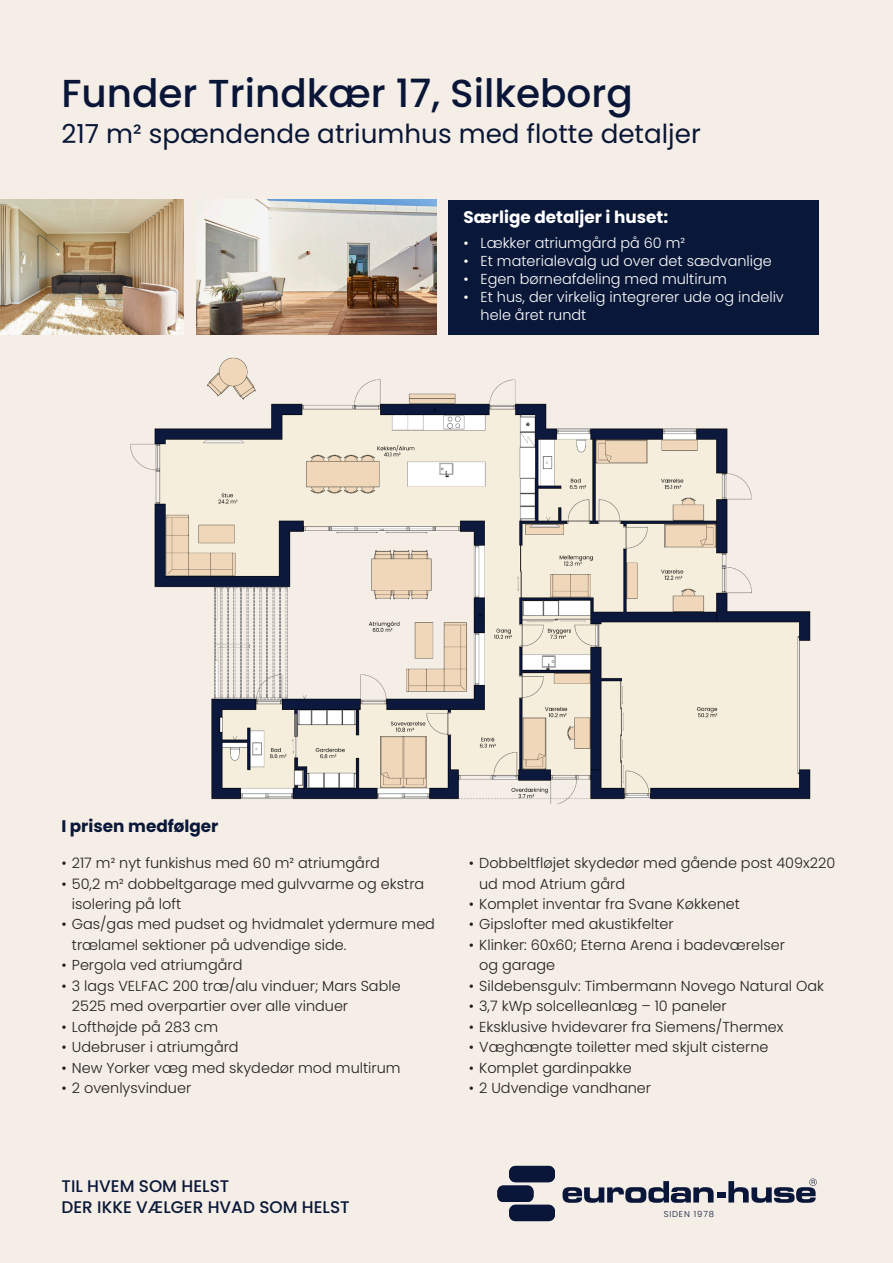
<style>
.page{position:relative;width:893px;height:1263px;background:#f5eee6}
.page>*{position:absolute;margin:0;border:0;box-sizing:border-box;transform-origin:0 0}
.t1{font:500 39px "Poppins";color:#0a1637}
.t2{font:26.25px "Poppins";color:#0a1637}
.t3{font:500 16.8px "Poppins";color:#091738}
.t4{font:700 16.8px "Poppins";color:#fff}
.t5{font:700 16.8px "Poppins";color:#091738}
.t6{font:300 14.4px/20.4px "Poppins";color:#231f20}
.t7{font:300 14.4px/18px "Poppins";color:#fff}
.t8{font:300 8.4px "Poppins";letter-spacing:.1em;color:#091639}
.s1{color:#091738}
</style>
<div class="page">
<img style="left:0;top:200px;width:183px;height:134px">
<div style="left:449px;top:200px;width:370px;height:134px;background:#091738"></div>
<img style="left:197px;top:200px;width:239px;height:134px">
<svg style="left:563px;top:1181px;width:151px;height:22px"></svg>
<div style="left:717px;top:1192px;width:8px;height:6px;background:#091639"></div>
<svg style="left:497px;top:1166px;width:58px;height:55px"></svg>
<svg style="left:728px;top:1178px;width:89px;height:25px"></svg>
<img style="left:130px;top:357px;width:681px;height:447px">
<p class="t1" style="left:61px;top:71px;width:573px">Funder Trindkær 17, Silkeborg</p>
<p class="t2" style="left:61px;top:118px;width:641px">217 m<span class="s1">²</span> spændende atriumhus med flotte detaljer</p>
<p class="t4" style="left:464px;top:207px;width:206px">Særlige detaljer i huset:</p>
<p class="t7" style="left:464px;top:234px;width:223px">• Lækker atriumgård på 60 m²</p>
<p class="t7" style="left:464px;top:252px;width:310px">• Et materialevalg ud over det sædvanlige</p>
<p class="t7" style="left:464px;top:270px;width:265px">• Egen børneafdeling med multirum</p>
<p class="t7" style="left:481px;top:288px;width:305px;text-indent:-17px">• Et hus, der virkelig integrerer ude og indeliv hele året rundt</p>
<p class="t5" style="left:61px;top:816px;width:159px">I prisen medfølger</p>
<p class="t6" style="left:61px;top:853px;width:320px">• 217 m² nyt funkishus med 60 m² atriumgård</p>
<p class="t6" style="left:72px;top:873px;width:354px;text-indent:-11px">• 50,2 m² dobbeltgarage med gulvvarme og ekstra isolering på loft</p>
<p class="t6" style="left:72px;top:914px;width:365px;text-indent:-11px">• Gas/gas med pudset og hvidmalet ydermure med trælamel sektioner på udvendige side.</p>
<p class="t6" style="left:61px;top:955px;width:183px">• Pergola ved atriumgård</p>
<p class="t6" style="left:61px;top:976px;width:341px">• 3 lags VELFAC 200 træ/alu vinduer; Mars Sable</p>
<p class="t6" style="left:72px;top:996px;width:278px">2525 med overpartier over alle vinduer</p>
<p class="t6" style="left:61px;top:1016px;width:158px">• Lofthøjde på 283 cm</p>
<p class="t6" style="left:61px;top:1037px;width:179px">• Udebruser i atriumgård</p>
<p class="t6" style="left:61px;top:1057px;width:341px">• New Yorker væg med skydedør mod multirum</p>
<p class="t6" style="left:61px;top:1078px;width:131px">• 2 ovenlysvinduer</p>
<p class="t3" style="left:62px;top:1177px;width:169px">TIL HVEM SOM HELST</p>
<p class="t3" style="left:62px;top:1197px;width:290px">DER IKKE VÆLGER HVAD SOM HELST</p>
<p class="t6" style="left:479px;top:853px;width:358px;text-indent:-11px">• Dobbeltfløjet skydedør med gående post 409x220 ud mod Atrium gård</p>
<p class="t6" style="left:469px;top:894px;width:273px">• Komplet inventar fra Svane Køkkenet</p>
<p class="t6" style="left:469px;top:914px;width:206px">• Gipslofter med akustikfelter</p>
<p class="t6" style="left:479px;top:935px;width:307px;text-indent:-11px">• Klinker: 60x60; Eterna Arena i badeværelser og garage</p>
<p class="t6" style="left:469px;top:976px;width:357px">• Sildebensgulv: Timbermann Novego Natural Oak</p>
<p class="t6" style="left:469px;top:996px;width:260px">• 3,7 kWp solcelleanlæg – 10 paneler</p>
<p class="t6" style="left:469px;top:1016px;width:316px">• Eksklusive hvidevarer fra Siemens/Thermex</p>
<p class="t6" style="left:469px;top:1037px;width:301px">• Væghængte toiletter med skjult cisterne</p>
<p class="t6" style="left:469px;top:1057px;width:165px">• Komplet gardinpakke</p>
<p class="t6" style="left:469px;top:1078px;width:184px">• 2 Udvendige vandhaner</p>
<p class="t8" style="left:664px;top:1209px;width:52px">SIDEN 1978</p>
</div>
